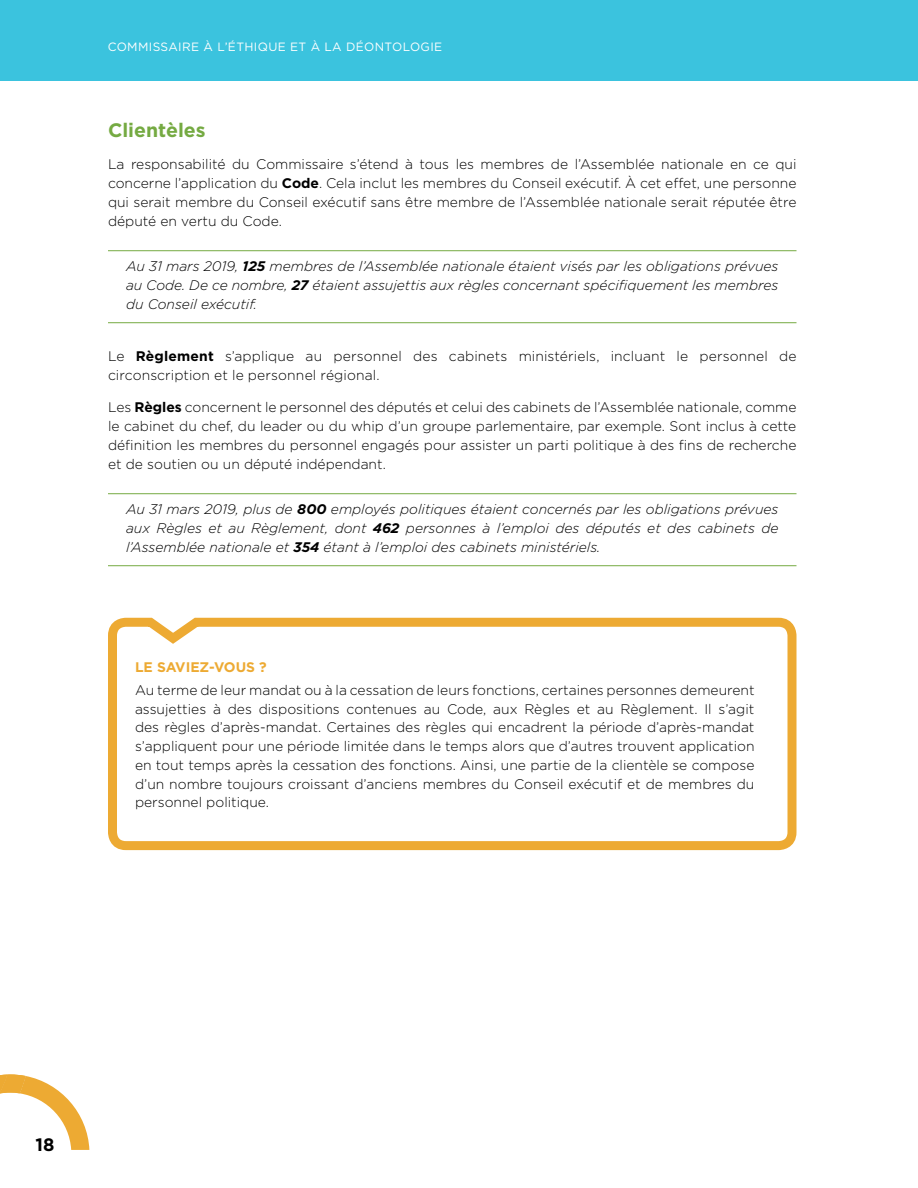
<style>
.page{position:relative;width:918px;height:1188px;background:#fff}
.page>*{position:absolute;margin:0;border:0;box-sizing:border-box;transform-origin:0 0}
.t1{font:700 19.5px "Gotham";color:#75aa42}
.t2{font:700 18px "Gotham";color:#000}
.t3{font:300 13.8px/18.8px "Gotham";color:#000;text-align:justify}
.t4{font:italic 300 13.8px/18.8px "Gotham";color:#000;text-align:justify}
.t5{font:700 13.8px "Gotham";color:#edaa33}
.t6{font:12px "Gotham";letter-spacing:.03em;color:#fff}
.s1{font-weight:700}
</style>
<div class="page">
<div style="left:0;top:0;width:918px;height:81px;background:#3bc3de"></div>
<svg style="left:0;top:1074px;width:89px;height:76px"></svg>
<hr style="left:108px;top:250px;width:688px;height:1px;background:#75aa42">
<hr style="left:108px;top:322px;width:688px;height:1px;background:#75aa42">
<hr style="left:108px;top:493px;width:688px;height:1px;background:#75aa42">
<hr style="left:108px;top:565px;width:688px;height:1px;background:#75aa42">
<svg style="left:108px;top:617px;width:689px;height:234px"></svg>
<p class="t6" style="left:108px;top:39px;width:336px">COMMISSAIRE À L’ÉTHIQUE ET À LA DÉONTOLOGIE</p>
<h3 class="t1" style="left:108px;top:117px;width:99px">Clientèles</h3>
<p class="t3" style="left:108px;top:155px;width:690px">La responsabilité du Commissaire s’étend à tous les membres de l’Assemblée nationale en ce qui concerne l’application du <span class="s1">Code</span>. Cela inclut les membres du Conseil exécutif. À cet effet, une personne qui serait membre du Conseil exécutif sans être membre de l’Assemblée nationale serait réputée être député en vertu du Code.</p>
<p class="t4" style="left:126px;top:257px;width:654px">Au 31 mars 2019, <span class="s1">125</span> membres de l’Assemblée nationale étaient visés par les obligations prévues au Code. De ce nombre, <span class="s1">27</span> étaient assujettis aux règles concernant spécifiquement les membres du Conseil exécutif.</p>
<p class="t3" style="left:108px;top:347px;width:690px">Le <span class="s1">Règlement</span> s’applique au personnel des cabinets ministériels, incluant le personnel de circonscription et le personnel régional.</p>
<p class="t3" style="left:108px;top:398px;width:690px">Les <span class="s1">Règles</span> concernent le personnel des députés et celui des cabinets de l’Assemblée nationale, comme le cabinet du chef, du leader ou du whip d’un groupe parlementaire, par exemple. Sont inclus à cette définition les membres du personnel engagés pour assister un parti politique à des fins de recherche et de soutien ou un député indépendant.</p>
<p class="t4" style="left:126px;top:500px;width:654px">Au 31 mars 2019, plus de <span class="s1">800</span> employés politiques étaient concernés par les obligations prévues aux Règles et au Règlement, dont <span class="s1">462</span> personnes à l’emploi des députés et des cabinets de l’Assemblée nationale et <span class="s1">354</span> étant à l’emploi des cabinets ministériels.</p>
<p class="t5" style="left:135px;top:658px;width:133px">LE SAVIEZ-VOUS ?</p>
<p class="t3" style="left:135px;top:680px;width:621px">Au terme de leur mandat ou à la cessation de leurs fonctions, certaines personnes demeurent assujetties à des dispositions contenues au Code, aux Règles et au Règlement. Il s’agit des règles d’après-mandat. Certaines des règles qui encadrent la période d’après-mandat s’appliquent pour une période limitée dans le temps alors que d’autres trouvent application en tout temps après la cessation des fonctions. Ainsi, une partie de la clientèle se compose d’un nombre toujours croissant d’anciens membres du Conseil exécutif et de membres du personnel politique.</p>
<h2 class="t2" style="left:36px;top:1133px;width:20px">18</h2>
</div>
